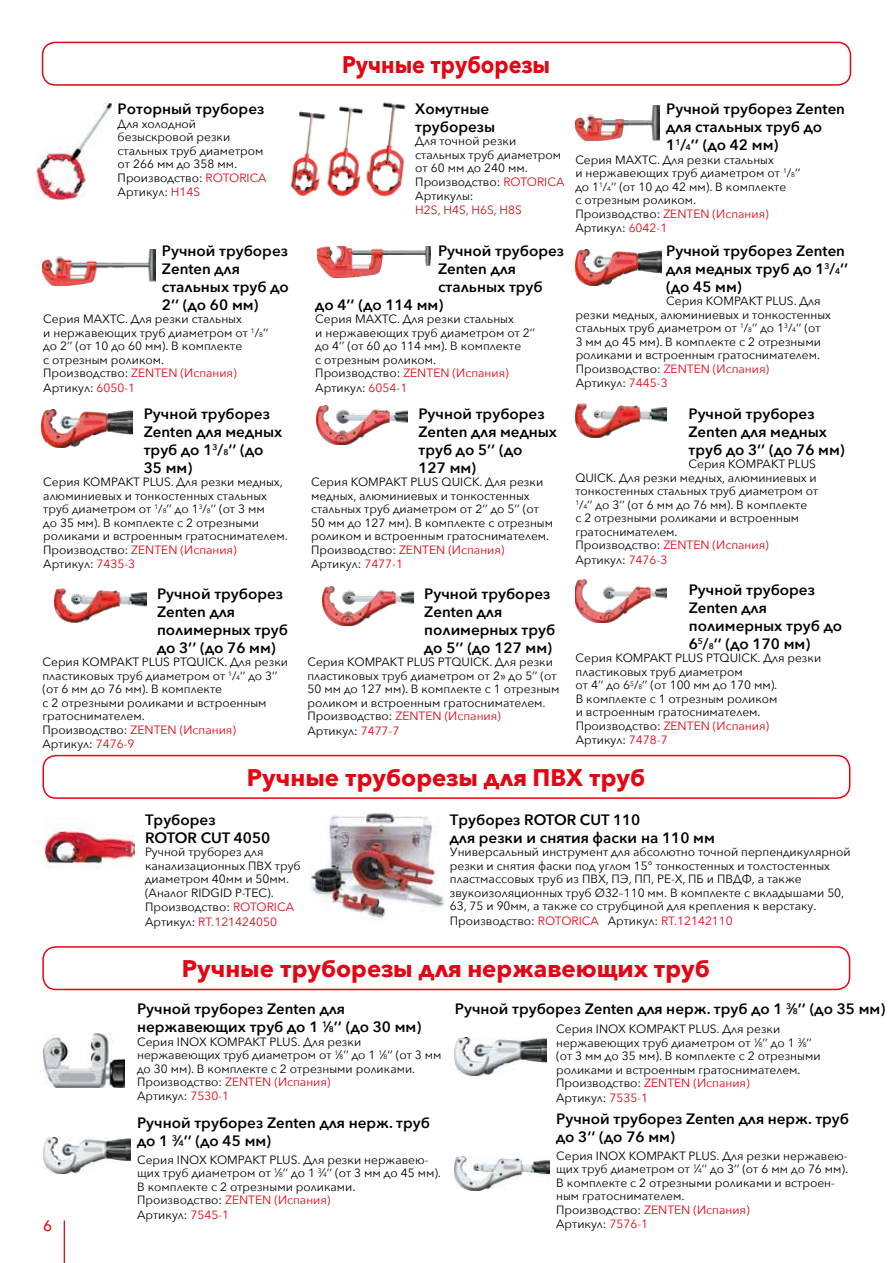
<style>
.page{position:relative;width:893px;height:1263px;background:#fff}
.page>*{position:absolute;margin:0;border:0;box-sizing:border-box;transform-origin:0 0}
.t1{font:700 24px "Avenir Next";color:#e30613}
.t2{font:700 24px "Avenir Next";color:#e30613;scale:.9 1}
.t3{font:600 15px/18px "Avenir Next";color:#000}
.t4{font:500 15px "Avenir";color:#e30613}
.t5{font:12px/13.6px "Avenir Next";color:#000}
.t6{font:12px "Avenir Next";color:#e30613}
.s1{color:#e30613}
.s2{font-size:6.6px}
.s3{font-size:8.25px}
</style>
<div class="page">
<hr style="left:64px;top:1220px;width:1px;height:43px;background:#e30613">
<img style="left:310px;top:813px;width:136px;height:107px">
<img style="left:576px;top:250px;width:85px;height:35px">
<div style="left:42px;top:42px;width:809px;height:44px;border:2px solid #e30613;border-radius:13px"></div>
<img style="left:575px;top:105px;width:84px;height:36px">
<img style="left:35px;top:103px;width:77px;height:97px">
<img style="left:290px;top:102px;width:116px;height:95px">
<img style="left:317px;top:246px;width:113px;height:31px">
<img style="left:42px;top:410px;width:91px;height:38px">
<img style="left:576px;top:404px;width:91px;height:33px">
<img style="left:322px;top:587px;width:91px;height:39px">
<img style="left:42px;top:249px;width:114px;height:36px">
<img style="left:316px;top:406px;width:92px;height:38px">
<img style="left:55px;top:589px;width:91px;height:34px">
<img style="left:576px;top:580px;width:90px;height:42px">
<div style="left:42px;top:946px;width:808px;height:44px;border:2px solid #e30613;border-radius:13px"></div>
<img style="left:44px;top:1033px;width:81px;height:54px">
<img style="left:43px;top:1137px;width:88px;height:37px">
<img style="left:455px;top:1037px;width:91px;height:38px">
<img style="left:455px;top:1156px;width:95px;height:35px">
<div style="left:43px;top:755px;width:807px;height:44px;border:2px solid #e30613;border-radius:13px"></div>
<img style="left:44px;top:826px;width:91px;height:42px">
<p class="t3" style="left:118px;top:99px;width:148px">Роторный труборез</p>
<p class="t5" style="left:118px;top:116px;width:151px">Для холодной безыскровой резки стальных труб диаметром от 266 мм до 358 мм.<br>Производство: <span class="s1">ROTORICA<br></span>Артикул: <span class="s1">H14S</span></p>
<p class="t3" style="left:162px;top:241px;width:128px">Ручной труборез<br>Zenten для стальных труб до<br>2’’ (до 60 мм)</p>
<p class="t5" style="left:43px;top:312px;width:227px">Серия MAXTC. Для резки стальных<br>и нержавеющих труб диаметром от <sup>1</sup>/<span class="s2">8</span>’’ до 2’’ (от 10 до 60 мм). В комплекте<br>с отрезным роликом.<br>Производство: <span class="s1">ZENTEN (Испания)<br></span>Артикул: <span class="s1">6050-1</span></p>
<p class="t3" style="left:144px;top:404px;width:140px">Ручной труборез<br>Zenten для медных труб до 1<sup>3</sup>/<span class="s3">8</span>’’ (до<br>35 мм)</p>
<p class="t5" style="left:43px;top:475px;width:246px">Серия KOMPAKT PLUS. Для резки медных, алюминиевых и тонкостенных стальных труб диаметром от <sup>1</sup>/<span class="s2">8</span>’’ до 1<sup>3</sup>/<span class="s2">8</span>’’ (от 3 мм<br>до 35 мм). В комплекте с 2 отрезными роликами и встроенным гратоснимателем.<br>Производство: <span class="s1">ZENTEN (Испания)<br></span>Артикул: <span class="s1">7435-3</span></p>
<p class="t3" style="left:157px;top:584px;width:133px">Ручной труборез<br>Zenten для полимерных труб до 3’’ (до 76 мм)</p>
<p class="t5" style="left:43px;top:655px;width:247px">Серия KOMPAKT PLUS PTQUICK. Для резки пластиковых труб диаметром от <sup>1</sup>/<span class="s2">4</span>’’ до 3’’ (от 6 мм до 76 мм). В комплекте<br>с 2 отрезными роликами и встроенным гратоснимателем.<br>Производство: <span class="s1">ZENTEN (Испания)<br></span>Артикул: <span class="s1">7476-9</span></p>
<h1 class="t2" style="left:342px;top:43px;width:232px">Ручные труборезы</h1>
<p class="t3" style="left:415px;top:99px;width:81px">Хомутные труборезы</p>
<p class="t5" style="left:415px;top:134px;width:151px">Для точной резки стальных труб диаметром от 60 мм до 240 мм.<br>Производство: <span class="s1">ROTORICA<br></span>Артикулы:</p>
<p class="t6" style="left:415px;top:199px;width:108px">H2S, H4S, H6S, H8S</p>
<p class="t3" style="left:438px;top:241px;width:128px">Ручной труборез</p>
<p class="t3" style="left:438px;top:259px;width:79px">Zenten для</p>
<p class="t3" style="left:438px;top:277px;width:106px">стальных труб</p>
<p class="t3" style="left:315px;top:295px;width:129px">до 4’’ (до 114 мм)</p>
<p class="t5" style="left:315px;top:312px;width:221px">Серия MAXTC. Для резки стальных<br>и нержавеющих труб диаметром от 2’’ до 4’’ (от 60 до 114 мм). В комплекте<br>с отрезным роликом.<br>Производство: <span class="s1">ZENTEN (Испания)<br></span>Артикул: <span class="s1">6054-1</span></p>
<p class="t3" style="left:418px;top:404px;width:140px">Ручной труборез<br>Zenten для медных труб до 5’’ (до<br>127 мм)</p>
<p class="t5" style="left:311px;top:475px;width:244px">Серия KOMPAKT PLUS QUICK. Для резки медных, алюминиевых и тонкостенных стальных труб диаметром от 2’’ до 5’’ (от 50 мм до 127 мм). В комплекте с отрезным роликом и встроенным гратоснимателем.<br>Производство: <span class="s1">ZENTEN (Испания)<br></span>Артикул: <span class="s1">7477-1</span></p>
<p class="t3" style="left:424px;top:584px;width:133px">Ручной труборез<br>Zenten для полимерных труб до 5’’ (до 127 мм)</p>
<p class="t5" style="left:307px;top:655px;width:253px">Серия KOMPAKT PLUS PTQUICK. Для резки пластиковых труб диаметром от 2» до 5’’ (от 50 мм до 127 мм). В комплекте с 1 отрезным роликом и встроенным гратоснимателем.<br>Производство: <span class="s1">ZENTEN (Испания)<br></span>Артикул: <span class="s1">7477-7</span></p>
<p class="t3" style="left:666px;top:99px;width:180px">Ручной труборез Zenten для стальных труб до<br>1<sup>1</sup>/<span class="s3">4</span>’’ (до 42 мм)</p>
<p class="t5" style="left:575px;top:152px;width:227px">Серия MAXTC. Для резки стальных<br>и нержавеющих труб диаметром от <sup>1</sup>/<span class="s2">8</span>’’ до 1<sup>1</sup>/<span class="s2">4</span>’’ (от 10 до 42 мм). В комплекте<br>с отрезным роликом.<br>Производство: <span class="s1">ZENTEN (Испания)<br></span>Артикул: <span class="s1">6042-1</span></p>
<p class="t3" style="left:666px;top:241px;width:183px">Ручной труборез Zenten для медных труб до 1<sup>3</sup>/<span class="s3">4</span>’’ (до 45 мм)</p>
<p class="t5" style="left:576px;top:294px;width:257px;text-indent:91px">Серия KOMPAKT PLUS. Для резки медных, алюминиевых и тонкостенных стальных труб диаметром от <sup>1</sup>/<span class="s2">8</span>’’ до 1<sup>3</sup>/<span class="s2">4</span>’’ (от<br>3 мм до 45 мм). В комплекте с 2 отрезными роликами и встроенным гратоснимателем.<br>Производство: <span class="s1">ZENTEN (Испания)<br></span>Артикул: <span class="s1">7445-3</span></p>
<p class="t3" style="left:688px;top:404px;width:158px">Ручной труборез<br>Zenten для медных труб до 3’’ (до 76 мм)</p>
<p class="t5" style="left:575px;top:457px;width:245px;text-indent:113px">Серия KOMPAKT PLUS<br>QUICK. Для резки медных, алюминиевых и тонкостенных стальных труб диаметром от<br><sup>1</sup>/<span class="s2">4</span>’’ до 3’’ (от 6 мм до 76 мм). В комплекте<br>с 2 отрезными роликами и встроенным гратоснимателем.<br>Производство: <span class="s1">ZENTEN (Испания)<br></span>Артикул: <span class="s1">7476-3</span></p>
<p class="t3" style="left:689px;top:580px;width:155px">Ручной труборез<br>Zenten для полимерных труб до<br>6<sup>5</sup>/<span class="s3">8</span>’’ (до 170 мм)</p>
<p class="t5" style="left:576px;top:651px;width:247px">Серия KOMPAKT PLUS PTQUICK. Для резки пластиковых труб диаметром<br>от 4’’ до 6<sup>5</sup>/<span class="s2">8</span>’’ (от 100 мм до 170 мм).<br>В комплекте с 1 отрезным роликом<br>и встроенным гратоснимателем.<br>Производство: <span class="s1">ZENTEN (Испания)<br></span>Артикул: <span class="s1">7478-7</span></p>
<p class="t4" style="left:44px;top:1213px;width:10px">6</p>
<h1 class="t1" style="left:247px;top:757px;width:400px">Ручные труборезы для ПВХ труб</h1>
<p class="t3" style="left:145px;top:810px;width:127px">Труборез<br>ROTOR CUT 4050</p>
<p class="t5" style="left:145px;top:845px;width:157px">Ручной труборез для канализационных ПВХ труб диаметром 40мм и 50мм. (Аналог RIDGID P-TEC).<br>Производство: <span class="s1">ROTORICA<br></span>Артикул: <span class="s1">RT.121424050</span></p>
<p class="t3" style="left:450px;top:810px;width:266px">Труборез ROTOR CUT 110<br>для резки и снятия фаски на 110 мм</p>
<p class="t5" style="left:450px;top:845px;width:402px">Универсальный инструмент для абсолютно точной перпендикулярной резки и снятия фаски под углом 15° тонкостенных и толстостенных пластмассовых труб из ПВХ, ПЭ, ПП, PE-X, ПБ и ПВДФ, а также звукоизоляционных труб Ø32–110 мм. В комплекте с вкладышами 50, 63, 75 и 90мм, а также со струбциной для крепления к верстаку.<br>Производство: <span class="s1">ROTORICA</span> Артикул: <span class="s1">RT.12142110</span></p>
<h1 class="t1" style="left:182px;top:948px;width:530px">Ручные труборезы для нержавеющих труб</h1>
<p class="t3" style="left:137px;top:999px;width:286px">Ручной труборез Zenten для нержавеющих труб до 1 <sup>1</sup>⁄<span class="s3">8</span>’’ (до 30 мм)</p>
<p class="t5" style="left:137px;top:1034px;width:306px">Серия INOX KOMPAKT PLUS. Для резки нержавеющих труб диаметром от <sup>1</sup>⁄<span class="s2">8</span>’’ до 1 <sup>1</sup>⁄<span class="s2">8</span>’’ (от 3 мм до 30 мм). В комплекте с 2 отрезными роликами.<br>Производство: <span class="s1">ZENTEN (Испания)<br></span>Артикул: <span class="s1">7530-1</span></p>
<p class="t3" style="left:137px;top:1113px;width:294px">Ручной труборез Zenten для нерж. труб до 1 <sup>3</sup>⁄<span class="s3">4</span>’’ (до 45 мм)</p>
<p class="t5" style="left:137px;top:1152px;width:305px">Серия INOX KOMPAKT PLUS. Для резки нержавею&shy;щих труб диаметром от <sup>1</sup>⁄<span class="s2">8</span>’’ до 1 <sup>3</sup>⁄<span class="s2">4</span>’’ (от 3 мм до 45 мм).<br>В комплекте с 2 отрезными роликами.<br>Производство: <span class="s1">ZENTEN (Испания)<br></span>Артикул: <span class="s1">7545-1</span></p>
<p class="t3" style="left:455px;top:999px;width:432px">Ручной труборез Zenten для нерж. труб до 1 <sup>3</sup>⁄<span class="s3">8</span>’’ (до 35 мм)</p>
<p class="t5" style="left:556px;top:1022px;width:266px">Серия INOX KOMPAKT PLUS. Для резки нержавеющих труб диаметром от <sup>1</sup>⁄<span class="s2">8</span>’’ до 1 <sup>3</sup>⁄<span class="s2">8</span>’’ (от 3 мм до 35 мм). В комплекте с 2 отрезными роликами и встроенным гратоснимателем.<br>Производство: <span class="s1">ZENTEN (Испания)<br></span>Артикул: <span class="s1">7535-1</span></p>
<p class="t3" style="left:556px;top:1109px;width:294px">Ручной труборез Zenten для нерж. труб до 3’’ (до 76 мм)</p>
<p class="t5" style="left:556px;top:1148px;width:294px">Серия INOX KOMPAKT PLUS. Для резки нержавею&shy;щих труб диаметром от <sup>1</sup>⁄<span class="s2">4</span>’’ до 3’’ (от 6 мм до 76 мм).<br>В комплекте с 2 отрезными роликами и встроен&shy;ным гратоснимателем.<br>Производство: <span class="s1">ZENTEN (Испания)<br></span>Артикул: <span class="s1">7576-1</span></p>
</div>
